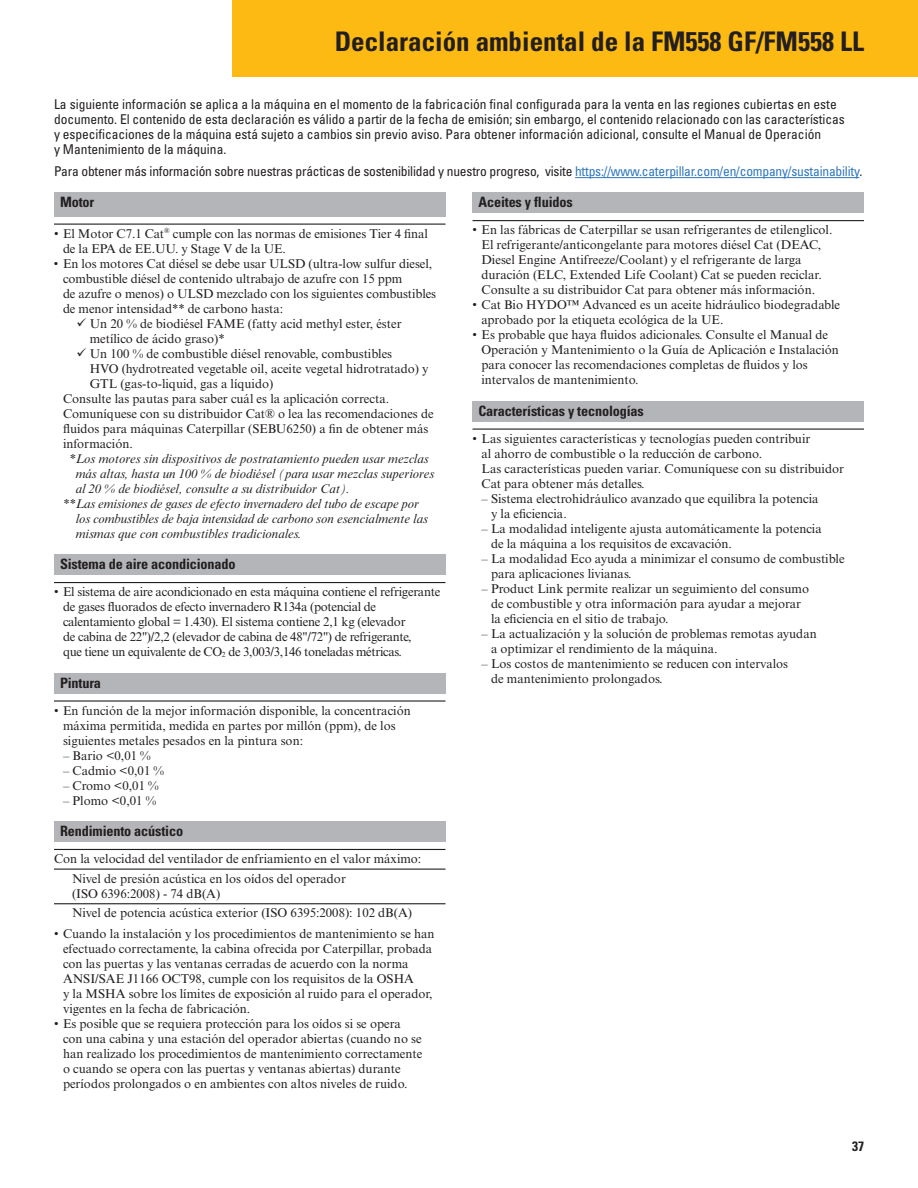
<style>
.page{position:relative;width:918px;height:1188px;background:#fff}
.page>*{position:absolute;margin:0;border:0;box-sizing:border-box;transform-origin:0 0}
.t1{font:700 condensed 27px "Univers LT Std";color:#231f20}
.t2{font:700 condensed 14.25px "Univers LT Std";letter-spacing:-.01em;color:#231f20}
.t3{font:condensed 13.5px/15px "Univers LT Std";letter-spacing:-.005em;color:#231f20}
.t4{font:700 condensed 13.5px "Univers LT Std";color:#231f20}
.t5{font:12.75px/15px "Times New Roman MT Std";color:#231f20}
.t6{font:italic 12.75px "Times New Roman MT Std";color:#231f20}
.t7{font:12.75px/15px "Times New Roman MT Std";letter-spacing:-.02em;color:#231f20}
.s1{color:#2e76bc}
</style>
<div class="page">
<div style="left:232px;top:0;width:686px;height:76px;background:#fcba13"></div>
<div style="left:54px;top:192px;width:392px;height:25px;background:#b4b5b8"></div>
<hr style="left:54px;top:224px;width:392px;height:1px;background:#231f20">
<div style="left:54px;top:554px;width:392px;height:21px;background:#b4b5b8"></div>
<hr style="left:54px;top:582px;width:392px;height:1px;background:#231f20">
<div style="left:54px;top:673px;width:392px;height:21px;background:#b4b5b8"></div>
<hr style="left:54px;top:700px;width:392px;height:2px;background:#231f20">
<div style="left:54px;top:821px;width:392px;height:21px;background:#b4b5b8"></div>
<hr style="left:54px;top:849px;width:392px;height:1px;background:#231f20">
<hr style="left:54px;top:869px;width:392px;height:1px;background:#231f20">
<hr style="left:54px;top:903px;width:392px;height:1px;background:#231f20">
<div style="left:472px;top:192px;width:392px;height:21px;background:#b4b5b8"></div>
<hr style="left:472px;top:220px;width:392px;height:1px;background:#231f20">
<div style="left:472px;top:401px;width:392px;height:21px;background:#b4b5b8"></div>
<hr style="left:472px;top:429px;width:392px;height:1px;background:#231f20">
<hr style="left:575px;top:177px;width:284px;height:1px;background:#2e76bc">
<h1 class="t1" style="left:335px;top:25px;width:531px">Declaración ambiental de la FM558 GF/FM558 LL</h1>
<p class="t3" style="left:54px;top:96px;width:792px">La siguiente información se aplica a la máquina en el momento de la fabricación final configurada para la venta en las regiones cubiertas en este documento. El contenido de esta declaración es válido a partir de la fecha de emisión; sin embargo, el contenido relacionado con las características y especificaciones de la máquina está sujeto a cambios sin previo aviso. Para obtener información adicional, consulte el Manual de Operación<br>y Mantenimiento de la máquina.</p>
<p class="t3" style="left:54px;top:164px;width:808px">Para obtener más información sobre nuestras prácticas de sostenibilidad y nuestro progreso, visite <span class="s1">https://www.caterpillar.com/en/company/sustainability</span>.</p>
<p class="t2" style="left:60px;top:193px;width:36px">Motor</p>
<p class="t5" style="left:63px;top:226px;width:366px;text-indent:-9px">• El Motor C7.1 Cat<sup>®</sup> cumple con las normas de emisiones Tier 4 final de la EPA de EE.UU. y Stage V de la UE.</p>
<p class="t5" style="left:63px;top:256px;width:375px;text-indent:-9px">• En los motores Cat diésel se debe usar ULSD (ultra-low sulfur diesel, combustible diésel de contenido ultrabajo de azufre con 15 ppm<br>de azufre o menos) o ULSD mezclado con los siguientes combustibles de menor intensidad** de carbono hasta:</p>
<p class="t5" style="left:90px;top:316px;width:313px;text-indent:-13px">✓ Un 20 % de biodiésel FAME (fatty acid methyl ester, éster metílico de ácido graso)*</p>
<p class="t5" style="left:77px;top:346px;width:317px">✓ Un 100 % de combustible diésel renovable, combustibles</p>
<p class="t5" style="left:90px;top:361px;width:340px">HVO (hydrotreated vegetable oil, aceite vegetal hidrotratado) y</p>
<p class="t5" style="left:90px;top:376px;width:185px">GTL (gas-to-liquid, gas a líquido)</p>
<p class="t5" style="left:63px;top:391px;width:328px">Consulte las pautas para saber cuál es la aplicación correcta.</p>
<p class="t5" style="left:63px;top:406px;width:372px">Comuníquese con su distribuidor Cat® o lea las recomendaciones de</p>
<p class="t5" style="left:63px;top:421px;width:367px">fluidos para máquinas Caterpillar (SEBU6250) a fin de obtener más</p>
<p class="t5" style="left:63px;top:436px;width:71px">información.</p>
<p class="t6" style="left:69px;top:451px;width:361px">*Los motores sin dispositivos de postratamiento pueden usar mezclas</p>
<p class="t6" style="left:76px;top:466px;width:360px">más altas, hasta un 100 % de biodiésel (para usar mezclas superiores</p>
<p class="t6" style="left:76px;top:481px;width:276px">al 20 % de biodiésel, consulte a su distribuidor Cat).</p>
<p class="t6" style="left:63px;top:496px;width:358px">**Las emisiones de gases de efecto invernadero del tubo de escape por</p>
<p class="t6" style="left:76px;top:511px;width:354px">los combustibles de baja intensidad de carbono son esencialmente las</p>
<p class="t6" style="left:76px;top:526px;width:228px">mismas que con combustibles tradicionales.</p>
<p class="t2" style="left:60px;top:555px;width:177px">Sistema de aire acondicionado</p>
<p class="t7" style="left:63px;top:584px;width:379px;text-indent:-9px">• El sistema de aire acondicionado en esta máquina contiene el refrigerante de gases fluorados de efecto invernadero R134a (potencial de calentamiento global = 1.430). El sistema contiene 2,1 kg (elevador<br>de cabina de 22")/2,2 (elevador de cabina de 48"/72") de refrigerante,<br>que tiene un equivalente de CO<sub>2</sub> de 3,003/3,146 toneladas métricas.</p>
<p class="t2" style="left:60px;top:674px;width:43px">Pintura</p>
<p class="t5" style="left:63px;top:703px;width:349px;text-indent:-9px">• En función de la mejor información disponible, la concentración máxima permitida, medida en partes por millón (ppm), de los siguientes metales pesados en la pintura son:</p>
<p class="t5" style="left:63px;top:748px;width:89px">– Bario &lt;0,01 %</p>
<p class="t5" style="left:63px;top:763px;width:103px">– Cadmio &lt;0,01 %</p>
<p class="t5" style="left:63px;top:778px;width:97px">– Cromo &lt;0,01 %</p>
<p class="t5" style="left:63px;top:793px;width:95px">– Plomo &lt;0,01 %</p>
<p class="t2" style="left:60px;top:822px;width:125px">Rendimiento acústico</p>
<p class="t5" style="left:72px;top:849px;width:351px;line-height:19.6px;text-indent:-18px">Con la velocidad del ventilador de enfriamiento en el valor máximo:<br>Nivel de presión acústica en los oídos del operador</p>
<p class="t5" style="left:72px;top:884px;width:342px;line-height:19.6px">(ISO 6396:2008) - 74 dB(A)<br>Nivel de potencia acústica exterior (ISO 6395:2008): 102 dB(A)</p>
<p class="t5" style="left:63px;top:927px;width:373px;text-indent:-9px">• Cuando la instalación y los procedimientos de mantenimiento se han efectuado correctamente, la cabina ofrecida por Caterpillar, probada con las puertas y las ventanas cerradas de acuerdo con la norma ANSI/SAE J1166 OCT98, cumple con los requisitos de la OSHA<br>y la MSHA sobre los límites de exposición al ruido para el operador, vigentes en la fecha de fabricación.</p>
<p class="t5" style="left:63px;top:1017px;width:361px;text-indent:-9px">• Es posible que se requiera protección para los oídos si se opera con una cabina y una estación del operador abiertas (cuando no se han realizado los procedimientos de mantenimiento correctamente o cuando se opera con las puertas y ventanas abiertas) durante períodos prolongados o en ambientes con altos niveles de ruido.</p>
<p class="t2" style="left:478px;top:193px;width:96px">Aceites y fluidos</p>
<p class="t5" style="left:482px;top:222px;width:353px;text-indent:-9px">• En las fábricas de Caterpillar se usan refrigerantes de etilenglicol.<br>El refrigerante/anticongelante para motores diésel Cat (DEAC, Diesel Engine Antifreeze/Coolant) y el refrigerante de larga duración (ELC, Extended Life Coolant) Cat se pueden reciclar.<br>Consulte a su distribuidor Cat para obtener más información.</p>
<p class="t5" style="left:482px;top:297px;width:360px;text-indent:-9px">• Cat Bio HYDO™ Advanced es un aceite hidráulico biodegradable aprobado por la etiqueta ecológica de la UE.</p>
<p class="t5" style="left:482px;top:327px;width:359px;text-indent:-9px">• Es probable que haya fluidos adicionales. Consulte el Manual de Operación y Mantenimiento o la Guía de Aplicación e Instalación para conocer las recomendaciones completas de fluidos y los intervalos de mantenimiento.</p>
<p class="t2" style="left:478px;top:402px;width:167px">Características y tecnologías</p>
<p class="t5" style="left:482px;top:431px;width:364px;text-indent:-9px">• Las siguientes características y tecnologías pueden contribuir<br>al ahorro de combustible o la reducción de carbono.<br>Las características pueden variar. Comuníquese con su distribuidor Cat para obtener más detalles.</p>
<p class="t5" style="left:491px;top:491px;width:329px;text-indent:-10px">– Sistema electrohidráulico avanzado que equilibra la potencia y la eficiencia.</p>
<p class="t5" style="left:491px;top:521px;width:332px;text-indent:-10px">– La modalidad inteligente ajusta automáticamente la potencia de la máquina a los requisitos de excavación.</p>
<p class="t5" style="left:491px;top:551px;width:355px;text-indent:-10px">– La modalidad Eco ayuda a minimizar el consumo de combustible para aplicaciones livianas.</p>
<p class="t5" style="left:491px;top:581px;width:320px;text-indent:-10px">– Product Link permite realizar un seguimiento del consumo de combustible y otra información para ayudar a mejorar la eficiencia en el sitio de trabajo.</p>
<p class="t5" style="left:491px;top:626px;width:327px;text-indent:-10px">– La actualización y la solución de problemas remotas ayudan a optimizar el rendimiento de la máquina.</p>
<p class="t5" style="left:491px;top:656px;width:299px;text-indent:-10px">– Los costos de mantenimiento se reducen con intervalos de mantenimiento prolongados.</p>
<p class="t4" style="left:852px;top:1138px;width:13px">37</p>
</div>
